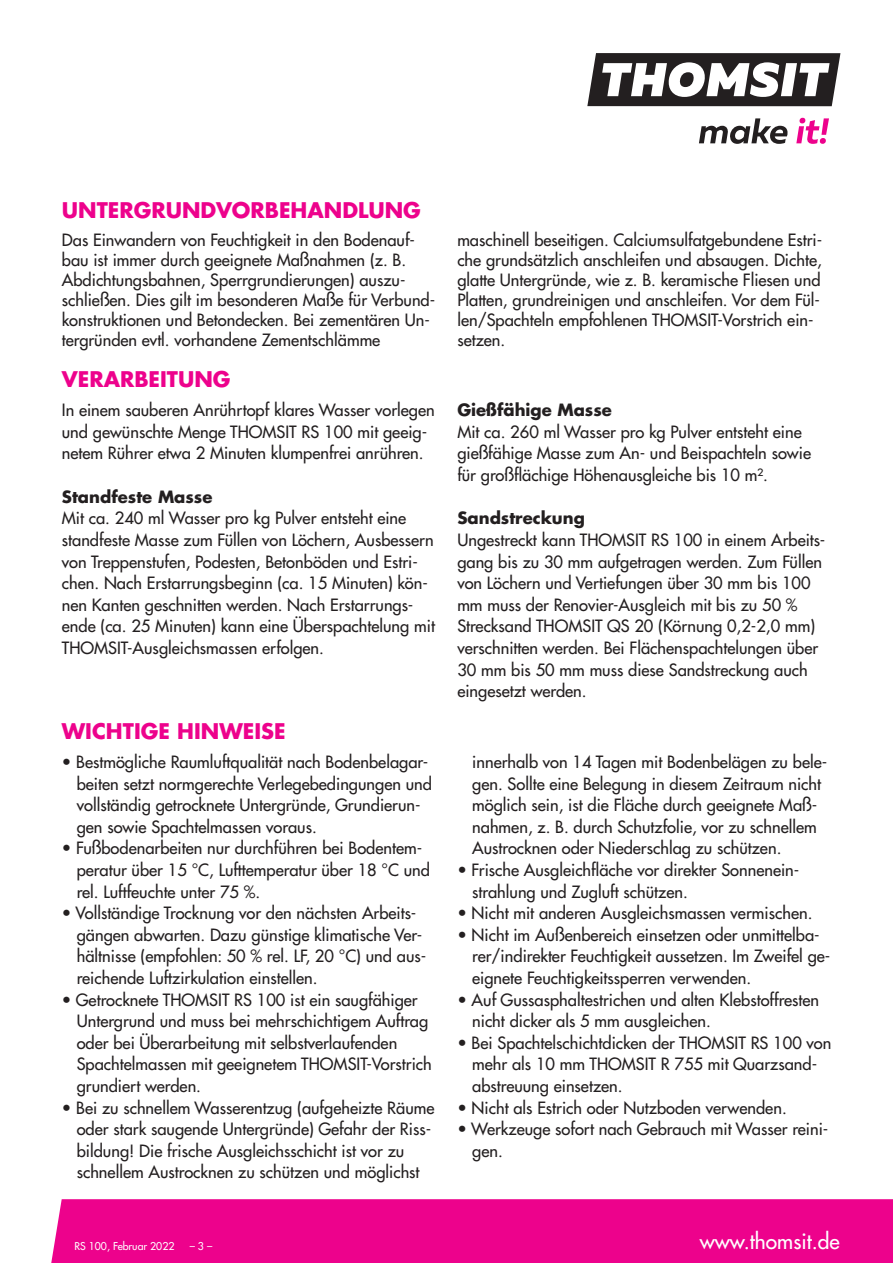
<style>
.page{position:relative;width:893px;height:1263px;background:#fff}
.page>*{position:absolute;margin:0;border:0;box-sizing:border-box;transform-origin:0 0}
.t1{font:700 21px "Futura LT Pro";color:#ed028c}
.t2{font:500 21px "Futura LT Pro";color:#fff}
.t3{font:500 16.5px/21.6px "Futura LT Pro";color:#231f20}
.t4{font:700 16.5px "Futura LT Pro";color:#231f20}
.t5{font:500 10.5px "Futura LT Pro";color:#fff}
</style>
<div class="page">
<svg style="left:587px;top:53px;width:253px;height:53px"></svg>
<svg style="left:699px;top:118px;width:89px;height:26px"></svg>
<svg style="left:796px;top:118px;width:33px;height:26px"></svg>
<div style="left:51px;top:1199px;width:842px;height:64px;background:#ed028c"></div>
<p class="t1" style="left:62px;top:200px;width:360px">UNTERGRUNDVORBEHANDLUNG</p>
<p class="t3" style="left:62px;top:232px;width:375px;line-height:19.8px">Das Einwandern von Feuchtigkeit in den Bodenauf&shy;bau ist immer durch geeignete Maßnahmen (z. B.<br>Abdichtungsbahnen, Sperrgrundierungen) auszu&shy;schließen. Dies gilt im besonderen Maße für Verbund&shy;konstruktionen und Betondecken. Bei zementären Un&shy;tergründen evtl. vorhandene Zementschlämme</p>
<p class="t3" style="left:457px;top:232px;width:366px;line-height:19.8px">maschinell beseitigen. Calciumsulfatgebundene Estri&shy;che grundsätzlich anschleifen und absaugen. Dichte, glatte Untergründe, wie z. B. keramische Fliesen und Platten, grundreinigen und anschleifen. Vor dem Fül&shy;len/Spachteln empfohlenen THOMSIT-Vorstrich ein&shy;setzen.</p>
<p class="t1" style="left:62px;top:370px;width:170px">VERARBEITUNG</p>
<p class="t3" style="left:62px;top:400px;width:374px">In einem sauberen Anrührtopf klares Wasser vorlegen und gewünschte Menge THOMSIT RS 100 mit geeig&shy;netem Rührer etwa 2 Minuten klumpenfrei anrühren.</p>
<p class="t4" style="left:62px;top:489px;width:152px">Standfeste Masse</p>
<p class="t3" style="left:62px;top:508px;width:375px">Mit ca. 240 ml Wasser pro kg Pulver entsteht eine standfeste Masse zum Füllen von Löchern, Ausbessern von Treppenstufen, Podesten, Betonböden und Estri&shy;chen. Nach Erstarrungsbeginn (ca. 15 Minuten) kön&shy;nen Kanten geschnitten werden. Nach Erstarrungs&shy;ende (ca. 25 Minuten) kann eine Überspachtelung mit THOMSIT-Ausgleichsmassen erfolgen.</p>
<p class="t1" style="left:62px;top:721px;width:225px">WICHTIGE HINWEISE</p>
<p class="t3" style="left:77px;top:752px;width:357px;text-indent:-15px">• Bestmögliche Raumluftqualität nach Bodenbelagar&shy;beiten setzt normgerechte Verlegebedingungen und vollständig getrocknete Untergründe, Grundierun&shy;gen sowie Spachtelmassen voraus.</p>
<p class="t3" style="left:77px;top:838px;width:355px;text-indent:-15px">• Fußbodenarbeiten nur durchführen bei Bodentem&shy;peratur über 15 °C, Lufttemperatur über 18 °C und rel. Luftfeuchte unter 75 %.</p>
<p class="t3" style="left:77px;top:903px;width:351px;text-indent:-15px">• Vollständige Trocknung vor den nächsten Arbeits&shy;gängen abwarten. Dazu günstige klimatische Ver&shy;hältnisse (empfohlen: 50 % rel. LF, 20 °C) und aus&shy;reichende Luftzirkulation einstellen.</p>
<p class="t3" style="left:77px;top:990px;width:357px;text-indent:-15px">• Getrocknete THOMSIT RS 100 ist ein saugfähiger Untergrund und muss bei mehrschichtigem Auftrag oder bei Überarbeitung mit selbstverlaufenden Spachtelmassen mit geeignetem THOMSIT-Vorstrich grundiert werden.</p>
<p class="t3" style="left:77px;top:1098px;width:359px;text-indent:-15px">• Bei zu schnellem Wasserentzug (aufgeheizte Räume oder stark saugende Untergründe) Gefahr der Riss&shy;bildung! Die frische Ausgleichsschicht ist vor zu schnellem Austrocknen zu schützen und möglichst</p>
<p class="t4" style="left:457px;top:403px;width:156px">Gießfähige Masse</p>
<p class="t3" style="left:457px;top:422px;width:355px">Mit ca. 260 ml Wasser pro kg Pulver entsteht eine gießfähige Masse zum An- und Beispachteln sowie für großflächige Höhenausgleiche bis 10 m².</p>
<p class="t4" style="left:457px;top:511px;width:129px">Sandstreckung</p>
<p class="t3" style="left:457px;top:530px;width:369px">Ungestreckt kann THOMSIT RS 100 in einem Arbeits&shy;gang bis zu 30 mm aufgetragen werden. Zum Füllen von Löchern und Vertiefungen über 30 mm bis 100 mm muss der Renovier-Ausgleich mit bis zu 50 % Strecksand THOMSIT QS 20 (Körnung 0,2-2,0 mm) verschnitten werden. Bei Flächenspachtelungen über 30 mm bis 50 mm muss diese Sandstreckung auch eingesetzt werden.</p>
<p class="t3" style="left:472px;top:752px;width:357px">innerhalb von 14 Tagen mit Bodenbelägen zu bele&shy;gen. Sollte eine Belegung in diesem Zeitraum nicht möglich sein, ist die Fläche durch geeignete Maß&shy;nahmen, z. B. durch Schutzfolie, vor zu schnellem Austrocknen oder Niederschlag zu schützen.</p>
<p class="t3" style="left:472px;top:860px;width:329px;text-indent:-15px">• Frische Ausgleichfläche vor direkter Sonnenein&shy;strahlung und Zugluft schützen.</p>
<p class="t3" style="left:457px;top:903px;width:357px">• Nicht mit anderen Ausgleichsmassen vermischen.</p>
<p class="t3" style="left:472px;top:925px;width:360px;text-indent:-15px">• Nicht im Außenbereich einsetzen oder unmittelba&shy;rer/indirekter Feuchtigkeit aussetzen. Im Zweifel ge&shy;eignete Feuchtigkeitssperren verwenden.</p>
<p class="t3" style="left:472px;top:990px;width:348px;text-indent:-15px">• Auf Gussasphaltestrichen und alten Klebstoffresten nicht dicker als 5 mm ausgleichen.</p>
<p class="t3" style="left:472px;top:1033px;width:361px;text-indent:-15px">• Bei Spachtelschichtdicken der THOMSIT RS 100 von mehr als 10 mm THOMSIT R 755 mit Quarzsand&shy;abstreuung einsetzen.</p>
<p class="t3" style="left:457px;top:1098px;width:331px">• Nicht als Estrich oder Nutzboden verwenden.</p>
<p class="t3" style="left:472px;top:1119px;width:358px;text-indent:-15px">• Werkzeuge sofort nach Gebrauch mit Wasser reini&shy;gen.</p>
<p class="t5" style="left:74px;top:1241px;width:102px">RS 100, Februar 2022</p>
<p class="t5" style="left:190px;top:1241px;width:24px">–3–</p>
<p class="t2" style="left:700px;top:1231px;width:141px">www.thomsit.de</p>
</div>
